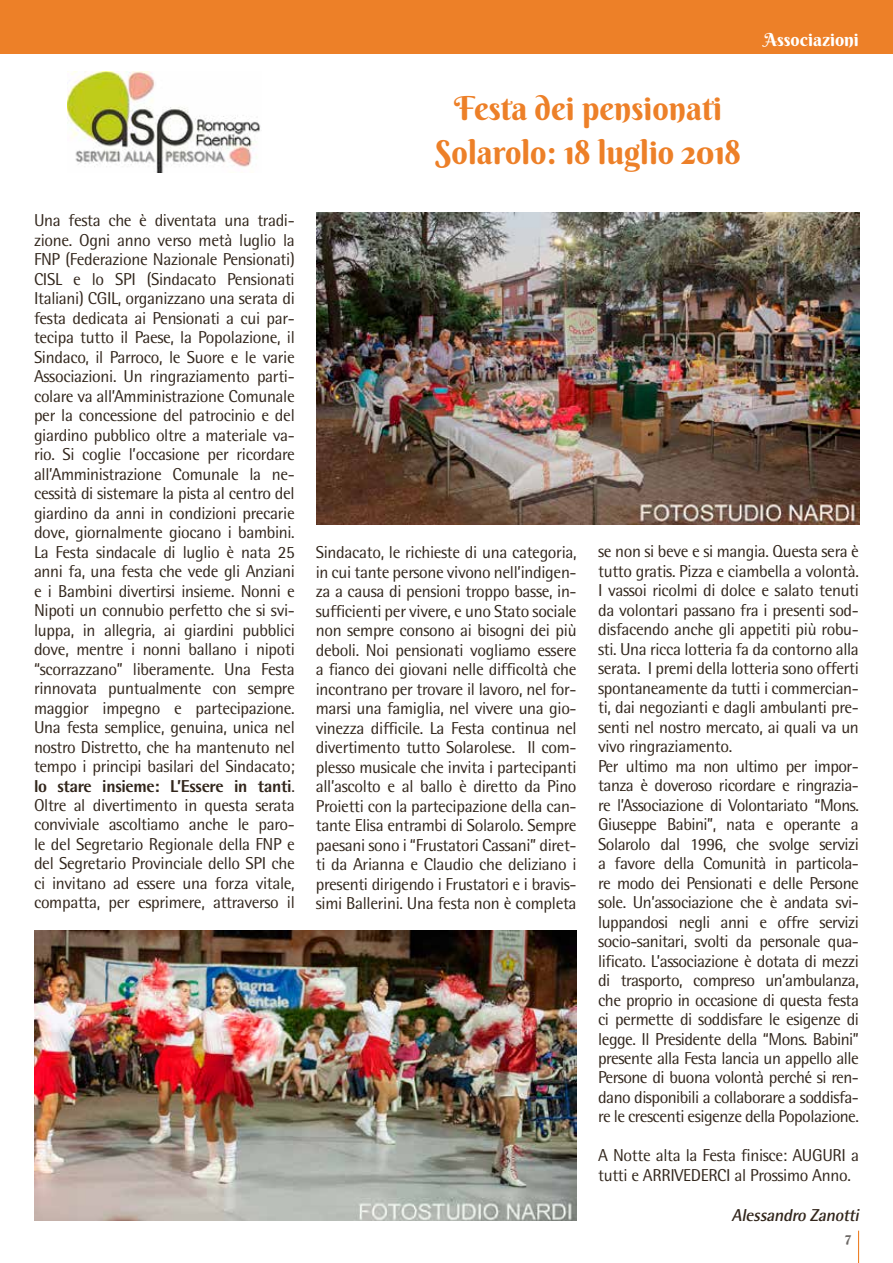
<style>
.page{position:relative;width:893px;height:1263px;background:#fff}
.page>*{position:absolute;margin:0;border:0;box-sizing:border-box;transform-origin:0 0}
.t1{font:33px/43.5px "Berkshire Swash";color:#ed8028;text-align:center}
.t2{font:18px "Berkshire Swash";color:#fff}
.t3{font:17.25px/19.5px "Rotis Semi Sans";letter-spacing:-.03em;color:#32261c;text-align:justify}
.t4{font:italic 700 17.25px "Rotis Semi Sans";color:#32261c}
.t5{font:13.5px "Berkshire Swash";color:#6d6966}
.s1{font-weight:800}
</style>
<div class="page">
<hr style="left:858px;top:1231px;width:1px;height:32px;background:#ed8028">
<div style="left:0;top:0;width:893px;height:54px;background:#ed8028"></div>
<img style="left:67px;top:72px;width:194px;height:101px">
<img style="left:317px;top:213px;width:542px;height:312px">
<img style="left:34px;top:930px;width:542px;height:290px">
<p class="t3" style="left:34px;top:210px;width:262px">Una festa che è diventata una tradi&shy;zione. Ogni anno verso metà luglio la FNP (Federazione Nazionale Pensionati)<br>CISL e lo SPI (Sindacato Pensionati Italiani) CGIL, organizzano una serata di festa dedicata ai Pensionati a cui par&shy;tecipa tutto il Paese, la Popolazione, il Sindaco, il Parroco, le Suore e le varie Associazioni. Un ringraziamento parti&shy;colare va all’Amministrazione Comunale per la concessione del patrocinio e del giardino pubblico oltre a materiale va&shy;rio. Si coglie l’occasione per ricordare all’Amministrazione Comunale la ne&shy;cessità di sistemare la pista al centro del giardino da anni in condizioni precarie dove, giornalmente giocano i bambini.<br>La Festa sindacale di luglio è nata 25 anni fa, una festa che vede gli Anziani e i Bambini divertirsi insieme. Nonni e Nipoti un connubio perfetto che si svi&shy;luppa, in allegria, ai giardini pubblici dove, mentre i nonni ballano i nipoti “scorrazzano” liberamente. Una Festa rinnovata puntualmente con sempre maggior impegno e partecipazione.<br>Una festa semplice, genuina, unica nel nostro Distretto, che ha mantenuto nel tempo i principi basilari del Sindacato; <span class="s1">lo stare insieme: L’Essere in tanti</span>.<br>Oltre al divertimento in questa serata conviviale ascoltiamo anche le paro&shy;le del Segretario Regionale della FNP e del Segretario Provinciale dello SPI che ci invitano ad essere una forza vitale, compatta, per esprimere, attraverso il</p>
<h1 class="t1" style="left:435px;top:87px;width:307px">Festa dei pensionati<br>Solarolo: 18 luglio 2018</h1>
<p class="t2" style="left:764px;top:29px;width:97px">Associazioni</p>
<p class="t3" style="left:316px;top:543px;width:262px">Sindacato, le richieste di una categoria, in cui tante persone vivono nell’indigen&shy;za a causa di pensioni troppo basse, in&shy;sufficienti per vivere, e uno Stato sociale non sempre consono ai bisogni dei più deboli. Noi pensionati vogliamo essere a fianco dei giovani nelle difficoltà che incontrano per trovare il lavoro, nel for&shy;marsi una famiglia, nel vivere una gio&shy;vinezza difficile. La Festa continua nel divertimento tutto Solarolese. Il com&shy;plesso musicale che invita i partecipanti all’ascolto e al ballo è diretto da Pino Proietti con la partecipazione della can&shy;tante Elisa entrambi di Solarolo. Sempre paesani sono i “Frustatori Cassani” diret&shy;ti da Arianna e Claudio che deliziano i presenti dirigendo i Frustatori e i bravis&shy;simi Ballerini. Una festa non è completa</p>
<p class="t3" style="left:598px;top:541px;width:262px;text-align:left">se non si beve e si mangia. Questa sera è tutto gratis. Pizza e ciambella a volontà.<br>I vassoi ricolmi di dolce e salato tenuti da volontari passano fra i presenti sod&shy;disfacendo anche gli appetiti più robu&shy;sti. Una ricca lotteria fa da contorno alla serata. I premi della lotteria sono offerti spontaneamente da tutti i commercian&shy;ti, dai negozianti e dagli ambulanti pre&shy;senti nel nostro mercato, ai quali va un vivo ringraziamento.<br>Per ultimo ma non ultimo per impor&shy;tanza è doveroso ricordare e ringrazia&shy;re l’Associazione di Volontariato “Mons.<br>Giuseppe Babini”, nata e operante a Solarolo dal 1996, che svolge servizi a favore della Comunità in particola&shy;re modo dei Pensionati e delle Persone sole. Un’associazione che è andata svi&shy;luppandosi negli anni e offre servizi socio-sanitari, svolti da personale qua&shy;lificato. L’associazione è dotata di mezzi di trasporto, compreso un’ambulanza, che proprio in occasione di questa festa ci permette di soddisfare le esigenze di legge. Il Presidente della “Mons. Babini” presente alla Festa lancia un appello alle Persone di buona volontà perché si ren&shy;dano disponibili a collaborare a soddisfa&shy;re le crescenti esigenze della Popolazione.</p>
<p class="t3" style="left:598px;top:1146px;width:262px">A Notte alta la Festa finisce: AUGURI a tutti e ARRIVEDERCI al Prossimo Anno.</p>
<p class="t4" style="left:732px;top:1204px;width:133px">Alessandro Zanotti</p>
<p class="t5" style="left:845px;top:1229px;width:8px">7</p>
</div>
